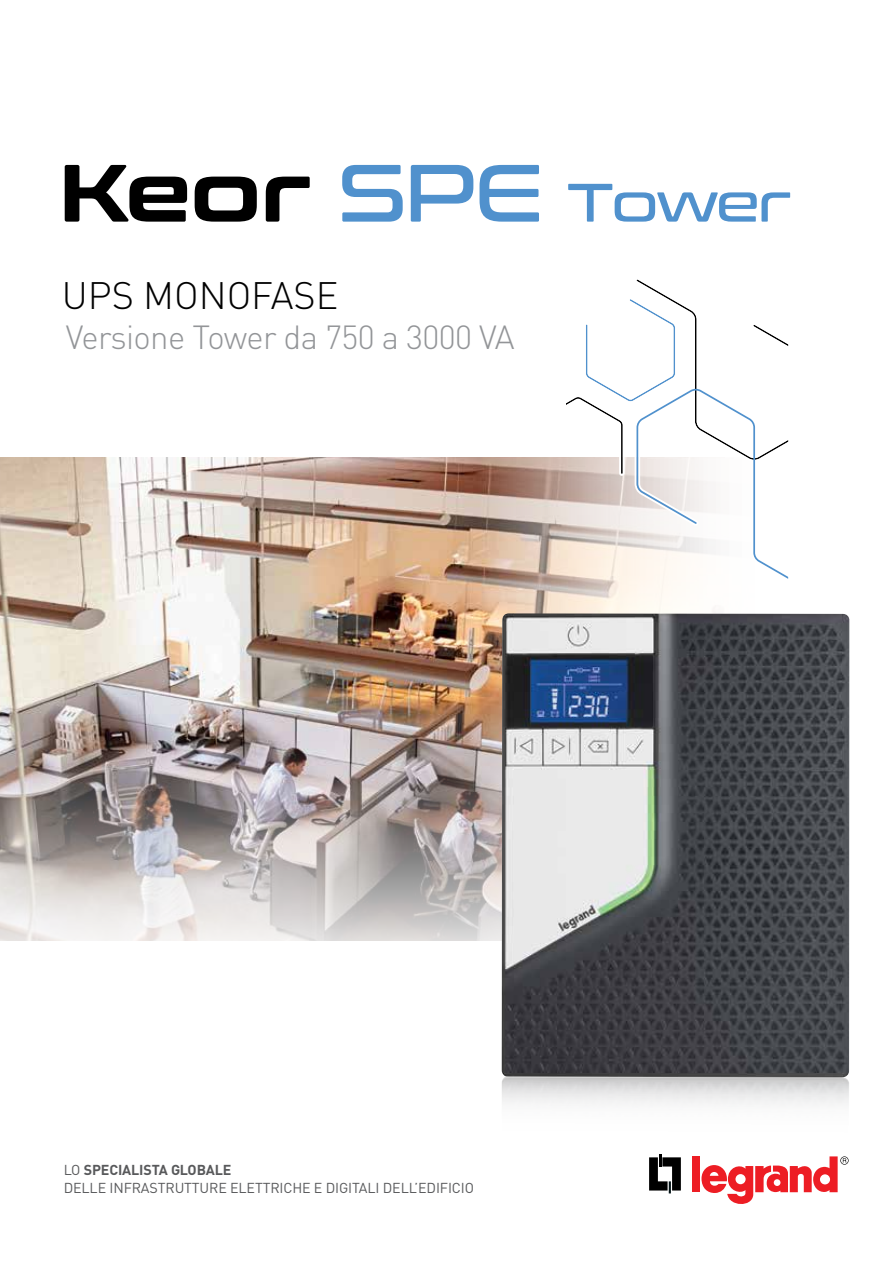
<style>
.page{position:relative;width:893px;height:1263px;background:#fff}
.page>*{position:absolute;margin:0;border:0;box-sizing:border-box;transform-origin:0 0}
.t1{font:54px "Conthrax Rg";letter-spacing:-.035em;color:#5091cd}
.t2{font:300 37.8px "DIN Pro";color:#000}
.t3{font:300 33px "DIN Pro";letter-spacing:-.02em;color:#939598}
.t4{font:14.25px/18px "DIN Pro";letter-spacing:-.01em;color:#58595b}
.s1{font-weight:700;font-size:81px;color:#000}
.s2{font-size:81px}
.s3{font-weight:700}
</style>
<div class="page">
<svg style="left:649px;top:1162px;width:32px;height:31px"></svg>
<div style="left:692px;top:1156px;width:8px;height:36px;background:#ed1d24"></div>
<svg style="left:701px;top:1162px;width:148px;height:42px"></svg>
<img style="left:0;top:457px;width:716px;height:484px">
<img style="left:501px;top:613px;width:348px;height:549px">
<svg style="left:566px;top:279px;width:222px;height:312px"></svg>
<h1 class="t1" style="left:60px;top:161px;width:733px"><span class="s1">Keor</span> <span class="s2">SPE</span> Tower</h1>
<h2 class="t2" style="left:62px;top:270px;width:278px">UPS MONOFASE</h2>
<h3 class="t3" style="left:66px;top:315px;width:451px">Versione Tower da 750 a 3000 VA</h3>
<p class="t4" style="left:64px;top:1160px;width:412px">LO <span class="s3">SPECIALISTA GLOBALE<br></span>DELLE INFRASTRUTTURE ELETTRICHE E DIGITALI DELL’EDIFICIO</p>
</div>
